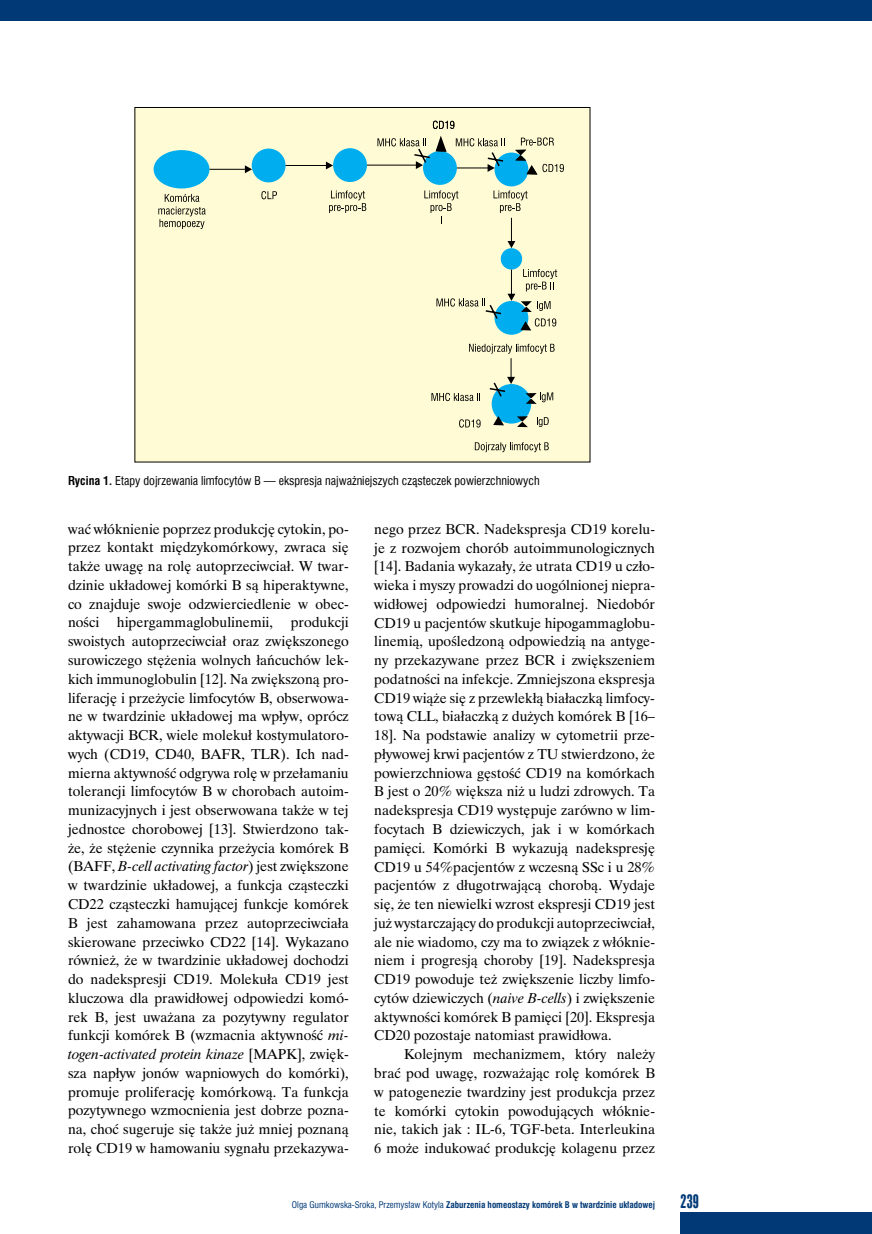
<style>
.page{position:relative;width:872px;height:1234px;background:#fff}
.page>*{position:absolute;margin:0;border:0;box-sizing:border-box;transform-origin:0 0}
.t1{font:18px "Swis 924 EU";color:#003976}
.t2{font:14.25px/18.8px "Time Ibis EE";color:#000;text-align:justify}
.t3{font:12px "Swis 721 Cn EU";color:#000}
.t4{font:700 9px "Swis 721 Cn EU";color:#003976}
.s1{font-weight:700}
.s2{font-style:italic}
.s3{font-weight:400}
</style>
<div class="page">
<div style="left:680px;top:1212px;width:192px;height:21px;background:#003976"></div>
<div style="left:0;top:0;width:872px;height:21px;background:#003976"></div>
<div style="left:135px;top:107px;width:455px;height:355px;background:#fffcd5"></div>
<div style="left:154px;top:150px;width:55px;height:38px;background:#00aeef;border-radius:50%"></div>
<div style="left:491px;top:384px;width:40px;height:39px;background:#00aeef;border-radius:50%"></div>
<div style="left:252px;top:148px;width:33px;height:34px;background:#00aeef;border-radius:50%"></div>
<div style="left:333px;top:148px;width:34px;height:34px;background:#00aeef;border-radius:50%"></div>
<svg style="left:517px;top:416px;width:11px;height:11px"></svg>
<svg style="left:493px;top:416px;width:11px;height:9px"></svg>
<hr style="left:209px;top:169px;width:36px;height:1px;background:#000">
<svg style="left:245px;top:165px;width:7px;height:8px"></svg>
<hr style="left:285px;top:165px;width:41px;height:1px;background:#000">
<svg style="left:326px;top:161px;width:7px;height:8px"></svg>
<hr style="left:367px;top:165px;width:49px;height:1px;background:#000">
<svg style="left:475px;top:442px;width:74px;height:10px"></svg>
<svg style="left:158px;top:194px;width:48px;height:35px"></svg>
<svg style="left:329px;top:190px;width:37px;height:23px"></svg>
<svg style="left:537px;top:417px;width:11px;height:10px"></svg>
<svg style="left:459px;top:419px;width:21px;height:8px"></svg>
<svg style="left:433px;top:121px;width:21px;height:8px"></svg>
<svg style="left:261px;top:191px;width:16px;height:8px"></svg>
<svg style="left:377px;top:136px;width:187px;height:268px"></svg>
<p class="t3" style="left:68px;top:472px;width:473px"><span class="s1">Rycina 1.</span> Etapy dojrzewania limfocytów B — ekspresja najważniejszych cząsteczek powierzchniowych</p>
<p class="t2" style="left:68px;top:519px;width:282px">wać włóknienie poprzez produkcję cytokin, po&shy;przez kontakt międzykomórkowy, zwraca się także uwagę na rolę autoprzeciwciał. W twar&shy;dzinie układowej komórki B są hiperaktywne, co znajduje swoje odzwierciedlenie w obec&shy;ności hipergammaglobulinemii, produkcji swoistych autoprzeciwciał oraz zwiększonego surowiczego stężenia wolnych łańcuchów lek&shy;kich immunoglobulin [12]. Na zwiększoną pro&shy;liferację i przeżycie limfocytów B, obserwowa&shy;ne w twardzinie układowej ma wpływ, oprócz aktywacji BCR, wiele molekuł kostymulatoro&shy;wych (CD19, CD40, BAFR, TLR). Ich nad&shy;mierna aktywność odgrywa rolę w przełamaniu tolerancji limfocytów B w chorobach autoim&shy;munizacyjnych i jest obserwowana także w tej jednostce chorobowej [13]. Stwierdzono tak&shy;że, że stężenie czynnika przeżycia komórek B (BAFF, <span class="s2">B-cell activating factor</span>) jest zwiększone w twardzinie układowej, a funkcja cząsteczki CD22 cząsteczki hamującej funkcje komórek B jest zahamowana przez autoprzeciwciała skierowane przeciwko CD22 [14]. Wykazano również, że w twardzinie układowej dochodzi do nadekspresji CD19. Molekuła CD19 jest kluczowa dla prawidłowej odpowiedzi komó&shy;rek B, jest uważana za pozytywny regulator funkcji komórek B (wzmacnia aktywność <span class="s2">mi&shy;togen-activated protein kinaze</span> [MAPK], zwięk&shy;sza napływ jonów wapniowych do komórki), promuje proliferację komórkową. Ta funkcja pozytywnego wzmocnienia jest dobrze pozna&shy;na, choć sugeruje się także już mniej poznaną rolę CD19 w hamowaniu sygnału przekazywa-</p>
<p class="t2" style="left:374px;top:519px;width:282px">nego przez BCR. Nadekspresja CD19 korelu&shy;je z rozwojem chorób autoimmunologicznych [14]. Badania wykazały, że utrata CD19 u czło&shy;wieka i myszy prowadzi do uogólnionej niepra&shy;widłowej odpowiedzi humoralnej. Niedobór CD19 u pacjentów skutkuje hipogammaglobu&shy;linemią, upośledzoną odpowiedzią na antyge&shy;ny przekazywane przez BCR i zwiększeniem podatności na infekcje. Zmniejszona ekspresja CD19 wiąże się z przewlekłą białaczką limfocy&shy;tową CLL, białaczką z dużych komórek B [16– 18]. Na podstawie analizy w cytometrii prze&shy;pływowej krwi pacjentów z TU stwierdzono, że powierzchniowa gęstość CD19 na komórkach B jest o 20% większa niż u ludzi zdrowych. Ta nadekspresja CD19 występuje zarówno w lim&shy;focytach B dziewiczych, jak i w komórkach pamięci. Komórki B wykazują nadekspresję CD19 u 54%pacjentów z wczesną SSc i u 28% pacjentów z długotrwającą chorobą. Wydaje się, że ten niewielki wzrost ekspresji CD19 jest już wystarczający do produkcji autoprzeciwciał, ale nie wiadomo, czy ma to związek z włóknie&shy;niem i progresją choroby [19]. Nadekspresja CD19 powoduje też zwiększenie liczby limfo&shy;cytów dziewiczych (<span class="s2">naive B-cells</span>) i zwiększenie aktywności komórek B pamięci [20]. Ekspresja CD20 pozostaje natomiast prawidłowa.</p>
<p class="t2" style="left:374px;top:1044px;width:282px;text-indent:30px">Kolejnym mechanizmem, który należy brać pod uwagę, rozważając rolę komórek B w patogenezie twardziny jest produkcja przez te komórki cytokin powodujących włóknie&shy;nie, takich jak : IL-6, TGF-beta. Interleukina 6 może indukować produkcję kolagenu przez</p>
<p class="t4" style="left:292px;top:1198px;width:364px"><span class="s3">Olga Gumkowska-Sroka, Przemysław Kotyla</span> Zaburzenia homeostazy komórek B w twardzinie układowej</p>
<p class="t1" style="left:680px;top:1189px;width:20px">239</p>
</div>
